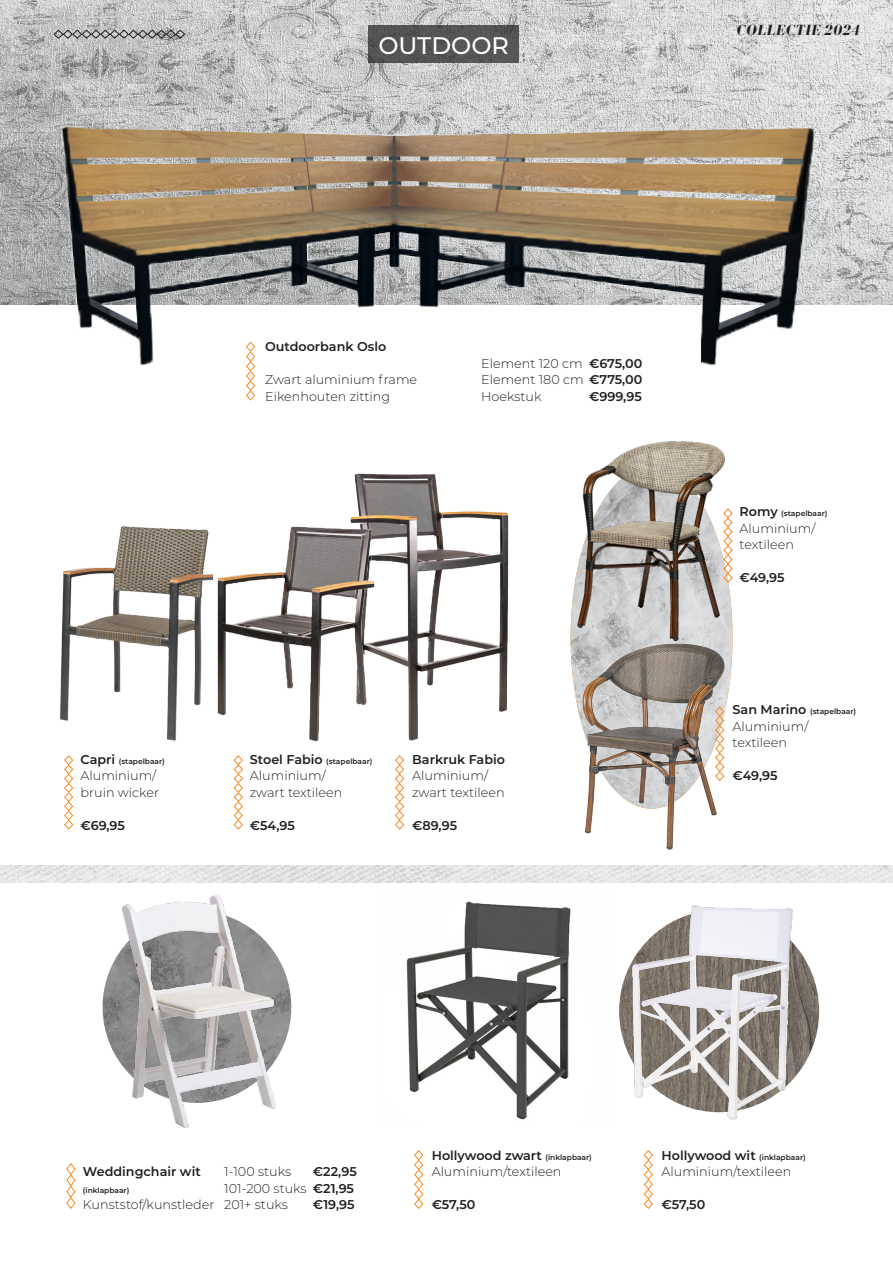
<style>
.page{position:relative;width:893px;height:1263px;background:#fff}
.page>*{position:absolute;margin:0;border:0;box-sizing:border-box;transform-origin:0 0}
.t1{font:500 24px "Montserrat";color:#fff}
.t2{font:italic 700 15px "Louvette Display";letter-spacing:.04em;color:#231f20}
.t3{font:300 12.75px "Montserrat";color:#231f20}
.t4{font:600 12.75px "Montserrat";color:#231f20}
.t5{font:600 7.5px "Montserrat";color:#231f20}
.s1{font-weight:600}
.s2{font-size:12.75px}
.s3{font-size:7.5px}
</style>
<div class="page">
<img style="left:619px;top:910px;width:200px;height:170px">
<img style="left:354px;top:474px;width:155px;height:266px">
<img style="left:60px;top:526px;width:154px;height:215px">
<svg style="left:233px;top:758px;width:10px;height:72px"></svg>
<img style="left:0;top:0;width:893px;height:304px">
<img style="left:51px;top:79px;width:800px;height:286px">
<img style="left:217px;top:509px;width:197px;height:249px">
<img style="left:632px;top:905px;width:160px;height:214px">
<img style="left:377px;top:882px;width:232px;height:238px">
<svg style="left:414px;top:1150px;width:10px;height:59px"></svg>
<svg style="left:643px;top:1150px;width:10px;height:59px"></svg>
<svg style="left:394px;top:755px;width:11px;height:75px"></svg>
<svg style="left:64px;top:755px;width:10px;height:75px"></svg>
<svg style="left:245px;top:341px;width:11px;height:60px"></svg>
<img style="left:103px;top:911px;width:188px;height:156px">
<img style="left:123px;top:895px;width:153px;height:232px">
<svg style="left:66px;top:1163px;width:10px;height:46px"></svg>
<img style="left:571px;top:571px;width:162px;height:154px">
<img style="left:577px;top:441px;width:147px;height:199px">
<img style="left:582px;top:643px;width:142px;height:207px">
<svg style="left:723px;top:508px;width:10px;height:75px"></svg>
<svg style="left:715px;top:706px;width:10px;height:75px"></svg>
<div style="left:369px;top:26px;width:150px;height:37px;background:#565455"></div>
<img style="left:0;top:866px;width:893px;height:16px">
<svg style="left:53px;top:29px;width:133px;height:10px"></svg>
<p class="t1" style="left:378px;top:28px;width:132px">OUTDOOR</p>
<p class="t2" style="left:736px;top:22px;width:125px">COLLECTIE 2024</p>
<p class="t4" style="left:265px;top:337px;width:123px">Outdoorbank Oslo</p>
<p class="t3" style="left:481px;top:354px;width:163px">Element 120 cm <span class="s1">€675,00</span></p>
<p class="t3" style="left:265px;top:371px;width:154px">Zwart aluminium frame</p>
<p class="t3" style="left:481px;top:371px;width:163px">Element 180 cm <span class="s1">€775,00</span></p>
<p class="t3" style="left:265px;top:387px;width:126px">Eikenhouten zitting</p>
<p class="t3" style="left:481px;top:387px;width:62px">Hoekstuk</p>
<p class="t4" style="left:589px;top:387px;width:54px">€999,95</p>
<p class="t5" style="left:81px;top:756px;width:86px"><span class="s2">Capri</span> (stapelbaar)</p>
<p class="t3" style="left:81px;top:767px;width:77px">Aluminium/</p>
<p class="t3" style="left:81px;top:783px;width:80px">bruin wicker</p>
<p class="t4" style="left:81px;top:816px;width:46px">€69,95</p>
<p class="t5" style="left:250px;top:756px;width:124px"><span class="s2">Stoel Fabio</span> (stapelbaar)</p>
<p class="t3" style="left:250px;top:767px;width:77px">Aluminium/</p>
<p class="t3" style="left:250px;top:783px;width:94px">zwart textileen</p>
<p class="t4" style="left:250px;top:816px;width:47px">€54,95</p>
<p class="t4" style="left:412px;top:750px;width:94px">Barkruk Fabio</p>
<p class="t3" style="left:412px;top:767px;width:77px">Aluminium/</p>
<p class="t3" style="left:412px;top:783px;width:94px">zwart textileen</p>
<p class="t4" style="left:412px;top:816px;width:46px">€89,95</p>
<p class="t5" style="left:740px;top:508px;width:89px"><span class="s2">Romy</span> (stapelbaar)</p>
<p class="t3" style="left:740px;top:519px;width:77px">Aluminium/</p>
<p class="t3" style="left:740px;top:536px;width:56px">textileen</p>
<p class="t4" style="left:740px;top:568px;width:47px">€49,95</p>
<p class="t5" style="left:733px;top:706px;width:125px"><span class="s2">San Marino</span> (stapelbaar)</p>
<p class="t3" style="left:733px;top:717px;width:77px">Aluminium/</p>
<p class="t3" style="left:733px;top:734px;width:56px">textileen</p>
<p class="t4" style="left:733px;top:766px;width:47px">€49,95</p>
<p class="t4" style="left:83px;top:1162px;width:119px">Weddingchair wit</p>
<p class="t5" style="left:83px;top:1185px;width:48px">(inklapbaar)</p>
<p class="t3" style="left:83px;top:1196px;width:133px">Kunststof/kunstleder</p>
<p class="t3" style="left:224px;top:1163px;width:68px">1-100 stuks</p>
<p class="t3" style="left:224px;top:1179px;width:84px">101-200 stuks</p>
<p class="t3" style="left:224px;top:1196px;width:65px">201+ stuks</p>
<p class="t4" style="left:313px;top:1162px;width:45px">€22,95</p>
<p class="t4" style="left:313px;top:1179px;width:43px">€21,95</p>
<p class="t4" style="left:313px;top:1195px;width:43px">€19,95</p>
<p class="t4" style="left:432px;top:1146px;width:162px">Hollywood zwart <span class="s3">(inklapbaar)</span></p>
<p class="t3" style="left:432px;top:1163px;width:131px">Aluminium/textileen</p>
<p class="t4" style="left:432px;top:1195px;width:45px">€57,50</p>
<p class="t4" style="left:661px;top:1146px;width:146px">Hollywood wit <span class="s3">(inklapbaar)</span></p>
<p class="t3" style="left:661px;top:1163px;width:131px">Aluminium/textileen</p>
<p class="t4" style="left:661px;top:1195px;width:45px">€57,50</p>
</div>
